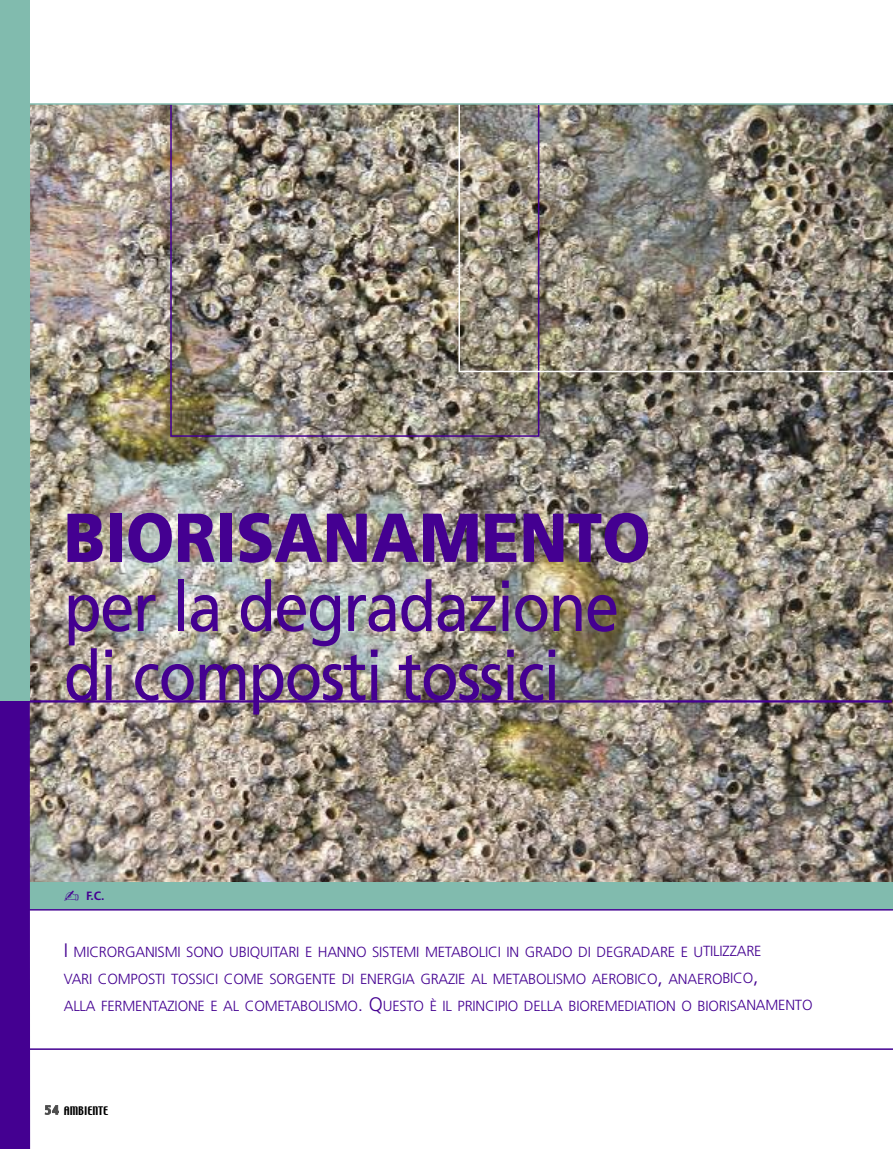
<style>
.page{position:relative;width:893px;height:1149px;background:#fff}
.page>*{position:absolute;margin:0;border:0;box-sizing:border-box;transform-origin:0 0}
.t1{font:69px/69px "Frutiger";letter-spacing:-.03em;color:#440091;scale:.9 1}
.t2{font:900 69px "Frutiger";color:#440091;scale:.9 1}
.t3{font:300 14.7px/27px "Frutiger";letter-spacing:-.015em;color:#440091}
.t4{font:700 12px "Frutiger";color:#440091}
.t5{font:10.5px "Techno";color:#000}
.s1{font-size:19.5px}
.s2{color:#4d4d4d}
</style>
<div class="page">
<img style="left:30px;top:105px;width:863px;height:777px">
<div style="left:0;top:882px;width:893px;height:26px;background:#81bbae"></div>
<div style="left:170px;top:104px;width:369px;height:332px;border:2px solid #440091"></div>
<img style="left:458px;top:105px;width:435px;height:268px">
<hr style="left:6px;top:103px;width:887px;height:2px;background:#81bbae">
<hr style="left:0;top:1048px;width:893px;height:1px;background:#440091">
<hr style="left:0;top:908px;width:893px;height:2px;background:#440091">
<hr style="left:0;top:700px;width:892px;height:2px;background:#440091">
<div style="left:0;top:697px;width:30px;height:451px;background:#440091"></div>
<div style="left:0;top:0;width:30px;height:700px;background:#81bbae"></div>
<h1 class="t2" style="left:64px;top:510px;width:653px">BIORISANAMENTO</h1>
<h1 class="t1" style="left:64px;top:577px;width:619px">per la degradazione di composti tossici</h1>
<p class="t4" style="left:64px;top:890px;width:42px">✍ F.C.</p>
<p class="t3" style="left:64px;top:939px;width:750px"><span class="s1">I</span> MICRORGANISMI SONO UBIQUITARI E HANNO SISTEMI METABOLICI IN GRADO DI DEGRADARE E UTILIZZARE<br>VARI COMPOSTI TOSSICI COME SORGENTE DI ENERGIA GRAZIE AL METABOLISMO AEROBICO<span class="s1">,</span> ANAEROBICO<span class="s1">,<br></span>ALLA FERMENTAZIONE E AL COMETABOLISMO<span class="s1">. Q</span>UESTO È IL PRINCIPIO DELLA BIOREMEDIATION O BIORISANAMENTO</p>
<p class="t5" style="left:45px;top:1103px;width:65px"><span class="s2">54</span> AMBIENTE</p>
</div>
